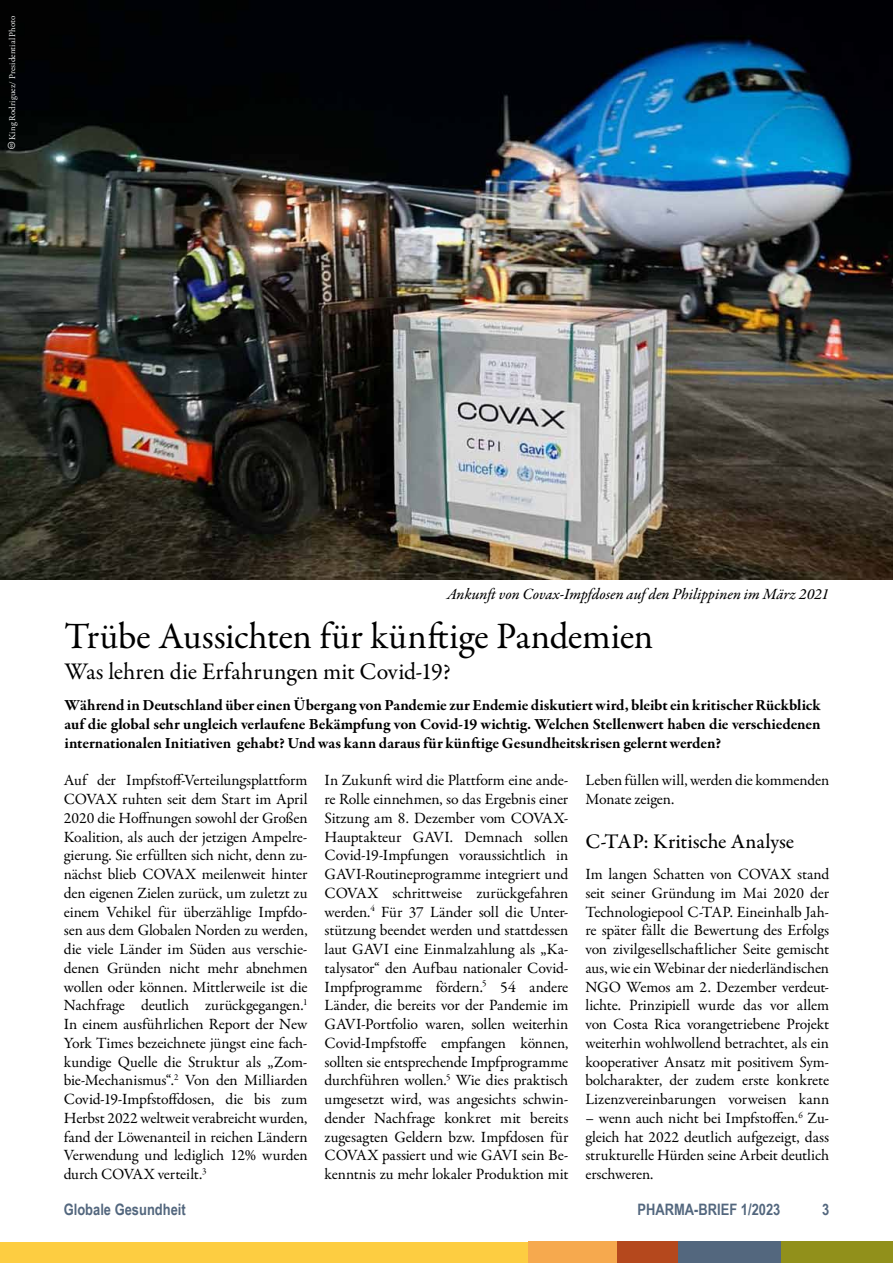
<style>
.page{position:relative;width:893px;height:1263px;background:#fff}
.page>*{position:absolute;margin:0;border:0;box-sizing:border-box;transform-origin:0 0}
.t1{font:37.5px "Garamond Premr Pro";letter-spacing:-.01em;color:#000}
.t2{font:24px "Garamond Premr Pro";color:#000}
.t3{font:500 21px "Garamond Premr Pro";color:#000}
.t4{font:15.75px/18.8px "Garamond Premr Pro";letter-spacing:-.01em;color:#000;text-align:justify}
.t5{font:700 15.75px/18.8px "Garamond Premr Pro";letter-spacing:-.005em;color:#000;text-align:justify}
.t6{font:15.75px "Garamond Premr Pro Med It";color:#000}
.t7{font:700 15.75px "Arial Narrow";color:#53677e}
.t8{font:9px "Garamond Premr Pro";letter-spacing:.01em;color:#eceded}
</style>
<div class="page">
<div style="left:763px;top:1242px;width:130px;height:21px;background:#91901b"></div>
<div style="left:637px;top:1242px;width:143px;height:21px;background:#53677e"></div>
<div style="left:0;top:1242px;width:529px;height:21px;background:#fdcd41"></div>
<div style="left:614px;top:1242px;width:64px;height:21px;background:#b5481d"></div>
<div style="left:529px;top:1242px;width:88px;height:21px;background:#f6a94e"></div>
<img style="left:0;top:0;width:893px;height:580px">
<svg style="left:8px;top:142px;width:7px;height:7px"></svg>
<p class="t8" style="left:7px;top:140px;width:126px;rotate:-90deg">King Rodriguez/ Presidential Photo</p>
<p class="t6" style="left:447px;top:584px;width:384px">Ankunft von Covax-Impfdosen auf den Philippinen im März 2021</p>
<h1 class="t1" style="left:64px;top:613px;width:590px">Trübe Aussichten für künftige Pandemien</h1>
<h2 class="t2" style="left:64px;top:657px;width:388px">Was lehren die Erfahrungen mit Covid-19?</h2>
<p class="t5" style="left:64px;top:696px;width:758px">Während in Deutschland über einen Übergang von Pandemie zur Endemie diskutiert wird, bleibt ein kritischer Rückblick auf die global sehr ungleich verlaufene Bekämpfung von Covid-19 wichtig. Welchen Stellenwert haben die verschiedenen internationalen Initiativen gehabt? Und was kann daraus für künftige Gesundheitskrisen gelernt werden?</p>
<p class="t4" style="left:64px;top:771px;width:245px">Auf der Impfstoff-Verteilungsplattform COVAX ruhten seit dem Start im April 2020 die Hoffnungen sowohl der Großen Koalition, als auch der jetzigen Ampelre&shy;gierung. Sie erfüllten sich nicht, denn zu&shy;nächst blieb COVAX meilenweit hinter den eigenen Zielen zurück, um zuletzt zu einem Vehikel für überzählige Impfdo&shy;sen aus dem Globalen Norden zu werden, die viele Länder im Süden aus verschie&shy;denen Gründen nicht mehr abnehmen wollen oder können. Mittlerweile ist die Nachfrage deutlich zurückgegangen.<sup>1<br></sup>In einem ausführlichen Report der New York Times bezeichnete jüngst eine fach&shy;kundige Quelle die Struktur als „Zom&shy;bie-Mechanismus“.<sup>2</sup> Von den Milliarden Covid-19-Impfstoffdosen, die bis zum Herbst 2022 weltweit verabreicht wurden, fand der Löwenanteil in reichen Ländern Verwendung und lediglich 12% wurden durch COVAX verteilt.<sup>3</sup></p>
<p class="t4" style="left:325px;top:771px;width:245px">In Zukunft wird die Plattform eine ande&shy;re Rolle einnehmen, so das Ergebnis einer Sitzung am 8. Dezember vom COVAX-Hauptakteur GAVI. Demnach sollen Covid-19-Impfungen voraussichtlich in GAVI-Routineprogramme integriert und COVAX schrittweise zurückgefahren werden.<sup>4</sup> Für 37 Länder soll die Unter&shy;stützung beendet werden und stattdessen laut GAVI eine Einmalzahlung als „Ka&shy;talysator“ den Aufbau nationaler Covid-Impfprogramme fördern.<sup>5</sup> 54 andere Länder, die bereits vor der Pandemie im GAVI-Portfolio waren, sollen weiterhin Covid-Impfstoffe empfangen können, sollten sie entsprechende Impfprogramme durchführen wollen.<sup>5</sup> Wie dies praktisch umgesetzt wird, was angesichts schwin&shy;dender Nachfrage konkret mit bereits zugesagten Geldern bzw. Impfdosen für COVAX passiert und wie GAVI sein Be&shy;kenntnis zu mehr lokaler Produktion mit</p>
<p class="t4" style="left:585px;top:771px;width:245px">Leben füllen will, werden die kommenden<br>Monate zeigen.</p>
<h3 class="t3" style="left:585px;top:828px;width:210px">C-TAP: Kritische Analyse</h3>
<p class="t4" style="left:585px;top:865px;width:245px">Im langen Schatten von COVAX stand seit seiner Gründung im Mai 2020 der Technologiepool C-TAP. Eineinhalb Jah&shy;re später fällt die Bewertung des Erfolgs von zivilgesellschaftlicher Seite gemischt aus, wie ein Webinar der niederländischen NGO Wemos am 2. Dezember verdeut&shy;lichte. Prinzipiell wurde das vor allem von Costa Rica vorangetriebene Projekt weiterhin wohlwollend betrachtet, als ein kooperativer Ansatz mit positivem Sym&shy;bolcharakter, der zudem erste konkrete Lizenzvereinbarungen vorweisen kann</p>
<p class="t4" style="left:585px;top:1109px;width:245px">– wenn auch nicht bei Impfstoffen.<sup>6</sup> Zu&shy;gleich hat 2022 deutlich aufgezeigt, dass strukturelle Hürden seine Arbeit deutlich erschweren.</p>
<p class="t7" style="left:64px;top:1197px;width:124px">Globale Gesundheit</p>
<p class="t7" style="left:638px;top:1197px;width:144px">PHARMA-BRIEF 1/2023</p>
<p class="t7" style="left:822px;top:1197px;width:9px">3</p>
</div>
